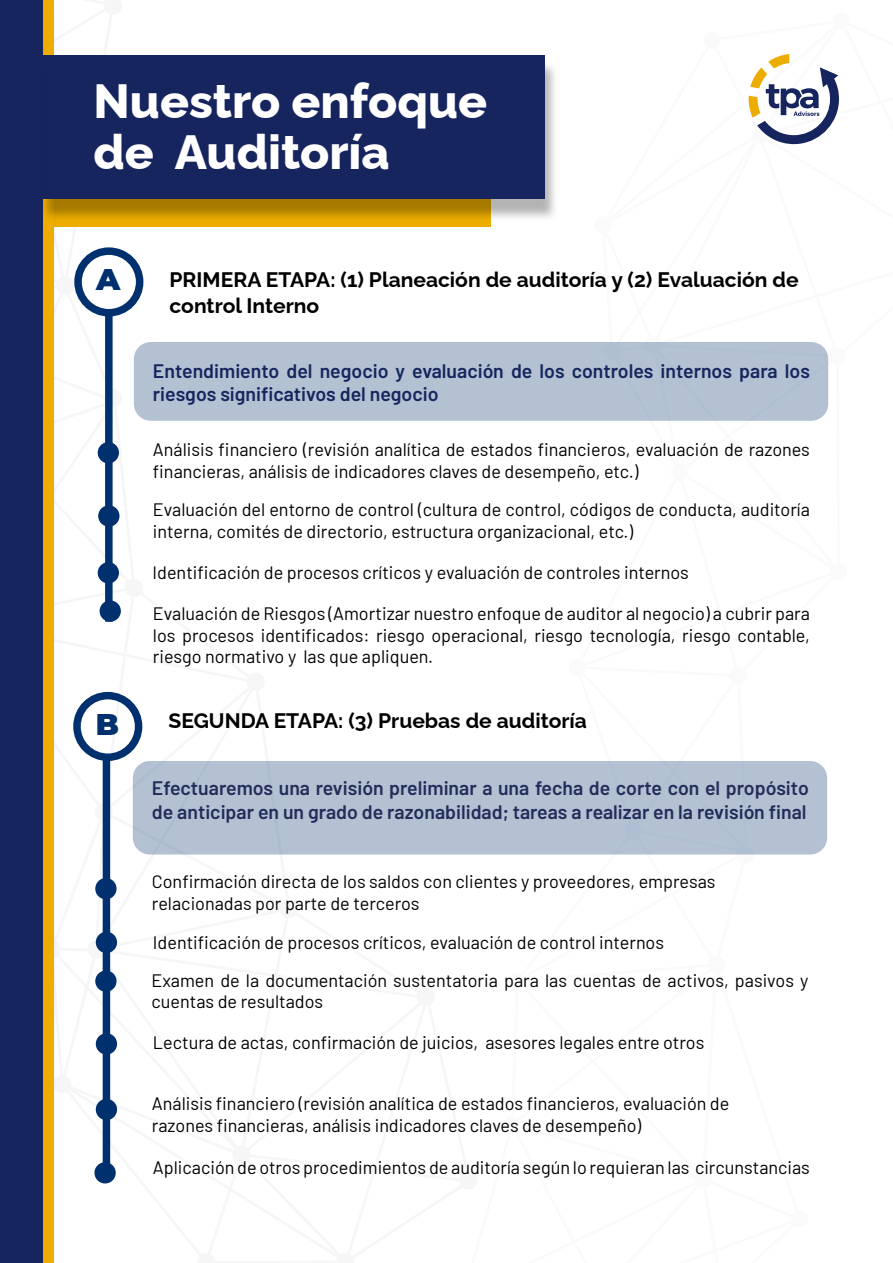
<style>
.page{position:relative;width:893px;height:1263px;background:#fff}
.page>*{position:absolute;margin:0;border:0;box-sizing:border-box;transform-origin:0 0}
.t1{font:100 48px/51px "Raleway";color:#fff}
.t2{font:100 30px "Montserrat";color:#00316e}
.t3{font:100 21px/25.2px "Raleway";color:#000}
.t4{font:600 19.5px/23.4px "Barlow";color:#242c59}
.t5{font:600 19.5px/23.4px "Barlow";color:#17255e}
.t6{font:18px/21.6px "Barlow";color:#000}
</style>
<div class="page">
<svg style="left:57px;top:55px;width:413px;height:1129px"></svg>
<div style="left:48px;top:199px;width:443px;height:28px;background:#edad00"></div>
<div style="left:0;top:5px;width:57px;height:1258px;background:#f9f9f9"></div>
<div style="left:0;top:0;width:44px;height:1263px;background:#17255f"></div>
<div style="left:44px;top:0;width:10px;height:1263px;background:#edad00"></div>
<div style="left:40px;top:61px;width:519px;height:160px;background:#000;opacity:.3"></div>
<div style="left:44px;top:56px;width:501px;height:143px;background:#17255f"></div>
<div style="left:134px;top:342px;width:694px;height:79px;background:#b3c1d3;border-radius:17px"></div>
<div style="left:133px;top:761px;width:694px;height:93px;background:#b3c1d3;border-radius:17px"></div>
<div style="left:105px;top:310px;width:8px;height:312px;background:#00316e"></div>
<div style="left:103px;top:755px;width:7px;height:424px;background:#00316e"></div>
<div style="left:74px;top:247px;width:69px;height:69px;border:8px solid #00316e;border-radius:50%"></div>
<div style="left:73px;top:692px;width:69px;height:69px;border:8px solid #00316e;border-radius:50%"></div>
<div style="left:98px;top:442px;width:21px;height:21px;background:#00316e;border-radius:50%"></div>
<div style="left:95px;top:878px;width:22px;height:21px;background:#00316e;border-radius:50%"></div>
<div style="left:98px;top:505px;width:21px;height:22px;background:#00316e;border-radius:50%"></div>
<div style="left:96px;top:932px;width:21px;height:21px;background:#00316e;border-radius:50%"></div>
<div style="left:98px;top:562px;width:21px;height:21px;background:#00316e;border-radius:50%"></div>
<div style="left:95px;top:970px;width:22px;height:22px;background:#00316e;border-radius:50%"></div>
<div style="left:100px;top:600px;width:21px;height:22px;background:#00316e;border-radius:50%"></div>
<div style="left:96px;top:1033px;width:21px;height:21px;background:#00316e;border-radius:50%"></div>
<div style="left:96px;top:1099px;width:21px;height:21px;background:#00316e;border-radius:50%"></div>
<div style="left:94px;top:1162px;width:22px;height:21px;background:#00316e;border-radius:50%"></div>
<svg style="left:749px;top:54px;width:90px;height:90px"></svg>
<h1 class="t1" style="left:94px;top:70px;width:395px">Nuestro enfoque de Auditoría</h1>
<h2 class="t2" style="left:96px;top:260px;width:26px">A</h2>
<h2 class="t2" style="left:96px;top:704px;width:25px">B</h2>
<p class="t3" style="left:170px;top:265px;width:631px">PRIMERA ETAPA: (1) Planeación de auditoría y (2) Evaluación de control Interno</p>
<p class="t5" style="left:153px;top:357px;width:658px">Entendimiento del negocio y evaluación de los controles internos para los riesgos significativos del negocio</p>
<p class="t6" style="left:153px;top:438px;width:658px">Análisis financiero (revisión analítica de estados financieros, evaluación de razones financieras, análisis de indicadores claves de desempeño, etc.)</p>
<p class="t6" style="left:153px;top:498px;width:658px">Evaluación del entorno de control (cultura de control, códigos de conducta, auditoría interna, comités de directorio, estructura organizacional, etc.)</p>
<p class="t6" style="left:153px;top:560px;width:538px">Identificación de procesos críticos y evaluación de controles internos</p>
<p class="t6" style="left:153px;top:601px;width:658px;text-align:justify">Evaluación de Riesgos (Amortizar nuestro enfoque de auditor al negocio) a cubrir para los procesos identificados: riesgo operacional, riesgo tecnología, riesgo contable, riesgo normativo y las que apliquen.</p>
<p class="t3" style="left:168px;top:705px;width:420px">SEGUNDA ETAPA: (3) Pruebas de auditoría</p>
<p class="t4" style="left:152px;top:775px;width:658px">Efectuaremos una revisión preliminar a una fecha de corte con el propósito de anticipar en un grado de razonabilidad; tareas a realizar en la revisión final</p>
<p class="t6" style="left:152px;top:869px;width:565px">Confirmación directa de los saldos con clientes y proveedores, empresas relacionadas por parte de terceros</p>
<p class="t6" style="left:153px;top:930px;width:513px">Identificación de procesos críticos, evaluación de control internos</p>
<p class="t6" style="left:151px;top:968px;width:658px">Examen de la documentación sustentatoria para las cuentas de activos, pasivos y cuentas de resultados</p>
<p class="t6" style="left:153px;top:1030px;width:553px">Lectura de actas, confirmación de juicios, asesores legales entre otros</p>
<p class="t6" style="left:152px;top:1092px;width:579px">Análisis financiero (revisión analítica de estados financieros, evaluación de razones financieras, análisis indicadores claves de desempeño)</p>
<p class="t6" style="left:153px;top:1156px;width:658px">Aplicación de otros procedimientos de auditoría según lo requieran las circunstancias</p>
</div>
